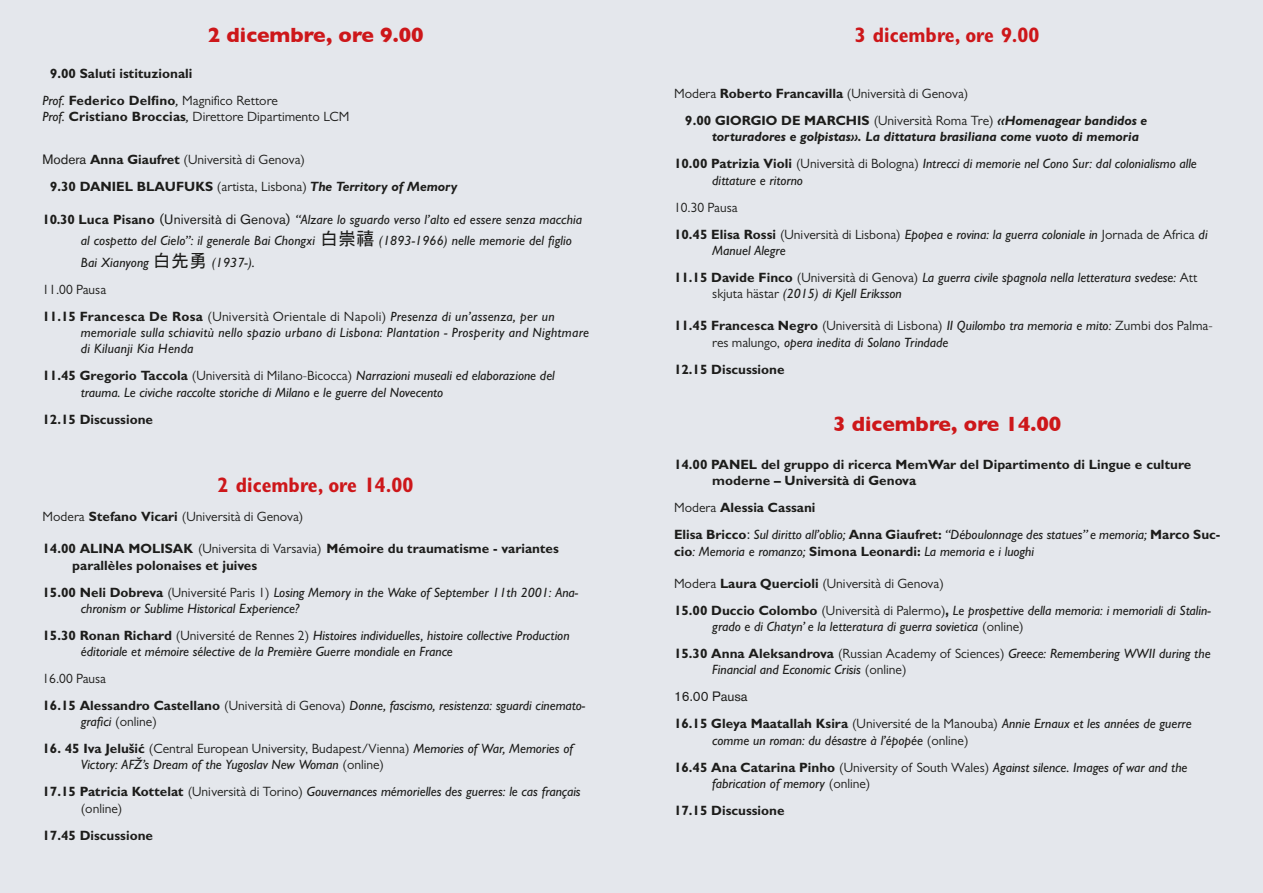
<style>
.page{position:relative;width:1263px;height:893px;background:#fff}
.page>*{position:absolute;margin:0;border:0;box-sizing:border-box;transform-origin:0 0}
.t1{font:700 condensed 21px "Gill Sans MT Pro";color:#cd171a}
.t2{font:700 21px "Gill Sans";color:#cd171a}
.t3{font:italic 500 13.5px/16.2px "Gill Sans MT Pro";color:#1d1d1b}
.t4{font:13.5px/27px "Gill Sans MT Pro";color:#1d1d1b}
.t5{font:700 13.5px/16.2px "Gill Sans MT Pro";color:#1d1d1b}
.t6{font:italic 700 13.5px/27px "Gill Sans MT Pro";color:#1d1d1b}
.t7{font:italic 500 13.5px/16.2px "Gill Sans MT Pro";letter-spacing:.02em;color:#1d1d1b}
.t8{font:13.5px/27px "Gill Sans MT Pro";letter-spacing:.02em;color:#1d1d1b}
.t9{font:13.5px "Akzidenz Grotesk BQ";color:#1d1d1b}
.s1{font-weight:500;font-style:italic}
.s2{font-weight:400}
.s3{font-weight:700}
.s4{font-family:"Akzidenz Grotesk BQ"}
.s5{font-weight:700;font-style:italic}
.s6{font-weight:700;font-style:normal}
.s7{font-family:"Akzidenz Grotesk BQ";font-weight:400;font-style:normal}
.s8{font-family:"MS Gothic";font-weight:400;font-style:normal;font-size:18px}
.s9{font-weight:400;font-style:normal}
.s10{font-style:normal}
.s11{font-weight:500}
.s12{font-family:"Akzidenz Grotesk BQ";font-weight:700}
</style>
<div class="page">
<div style="left:0;top:0;width:1262px;height:893px;background:#e4e7ec"></div>
<h1 class="t2" style="left:208px;top:18px;width:217px">2 dicembre, ore 9.00</h1>
<p class="t5" style="left:43px;top:60px;width:237px;line-height:27px;text-indent:8px">9.00 Saluti istituzionali<br><span class="s1">Prof.</span> Federico Delfino<span class="s1">,</span> <span class="s2">Magnifico Rettore</span></p>
<p class="t4" style="left:43px;top:103px;width:308px"><span class="s1">Prof.</span> <span class="s3">Cristiano Broccias</span><span class="s1">,</span> Direttore Dipartimento LCM</p>
<p class="t4" style="left:50px;top:146px;width:409px;text-indent:-8px"><span class="s4">Modera</span> <span class="s3">Anna Giaufret</span> (Università di Genova)<br><span class="s3">9.30 DANIEL BLAUFUKS</span> (artista, Lisbona) <span class="s5">The Territory of Memory</span></p>
<p class="t3" style="left:81px;top:208px;width:503px;line-height:21.6px;text-indent:-38px"><span class="s6">10.30 Luca Pisano</span> <span class="s7">(Università di Genova)</span> “Alzare lo sguardo verso l’alto ed essere senza macchia al cospetto del Cielo”: il generale Bai Chongxi <span class="s8">白崇禧</span> (1893-1966) nelle memorie del figlio<br>Bai Xianyong <span class="s8">白先勇</span> (1937-).</p>
<p class="t8" style="left:43px;top:276px;width:514px">11.00 Pausa<br><span class="s3">11.15 Francesca De Rosa</span> (Università Orientale di Napoli) <span class="s1">Presenza di un’assenza, per un</span></p>
<p class="t7" style="left:81px;top:324px;width:510px">memoriale sulla schiavitù nello spazio urbano di Lisbona: Plantation - Prosperity and Nightmare di Kiluanji Kia Henda</p>
<p class="t3" style="left:81px;top:368px;width:475px;text-indent:-38px"><span class="s6">11.45 Gregorio Taccola</span> <span class="s9">(Università di Milano-Bicocca)</span> Narrazioni museali ed elaborazione del trauma. Le civiche raccolte storiche di Milano e le guerre del Novecento</p>
<p class="t5" style="left:43px;top:411px;width:112px">12.15 Discussione</p>
<h1 class="t1" style="left:218px;top:472px;width:197px">2 dicembre, ore 14.00</h1>
<p class="t4" style="left:43px;top:503px;width:262px">Modera <span class="s3">Stefano Vicari</span> (Università di Genova)</p>
<p class="t5" style="left:72px;top:540px;width:488px;text-indent:-30px">14.00 ALINA MOLISAK <span class="s2">(Universita di Varsavia)</span> Mémoire du traumatisme - variantes parallèles polonaises et juives</p>
<p class="t3" style="left:81px;top:584px;width:499px;text-indent:-38px"><span class="s6">15.00 Neli Dobreva</span> <span class="s9">(Université Paris 1)</span> Losing Memory in the Wake of September 11th 2001: Ana&shy;chronism or Sublime Historical Experience?</p>
<p class="t3" style="left:81px;top:627px;width:490px;text-indent:-38px"><span class="s6">15.30 Ronan Richard</span> <span class="s9">(Université de Rennes 2)</span> Histoires individuelles, histoire collective Production éditoriale et mémoire sélective de la Première Guerre mondiale en France</p>
<p class="t3" style="left:43px;top:665px;width:544px;line-height:27px"><span class="s9">16.00 Pausa<br></span><span class="s6">16.15 Alessandro Castellano</span> <span class="s9">(Università di Genova)</span> Donne, fascismo, resistenza: sguardi cinemato-</p>
<p class="t4" style="left:81px;top:708px;width:78px"><span class="s1">grafici</span> (online)</p>
<p class="t3" style="left:81px;top:740px;width:494px;text-indent:-38px"><span class="s6">16. 45 Iva Jelušić</span> <span class="s9">(Central European University, Budapest/Vienna)</span> Memories of War, Memories of<br>Victory: AFŽ’s Dream of the Yugoslav New Woman <span class="s9">(online)</span></p>
<p class="t3" style="left:81px;top:783px;width:501px;text-indent:-38px"><span class="s6">17.15 Patricia Kottelat</span> <span class="s9">(Università di Torino)</span> Gouvernances mémorielles des guerres: le cas français <span class="s9">(online)</span></p>
<p class="t5" style="left:43px;top:827px;width:112px">17.45 Discussione</p>
<h1 class="t1" style="left:855px;top:23px;width:186px">3 dicembre, ore 9.00</h1>
<p class="t4" style="left:685px;top:80px;width:464px;text-indent:-11px">Modera <span class="s3">Roberto Francavilla</span> (Università di Genova)<br><span class="s3">9.00 GIORGIO DE MARCHIS</span> (Università Roma Tre) <span class="s5">«Homenagear bandidos e</span></p>
<p class="t6" style="left:674px;top:123px;width:524px;text-indent:38px">torturadores e golpistas». La dittatura brasiliana come vuoto di memoria<br><span class="s10">10.00 Patrizia Violi</span> <span class="s9">(Università di Bologna)</span> <span class="s11">Intrecci di memorie nel Cono Sur: dal colonialismo alle</span></p>
<p class="t3" style="left:712px;top:172px;width:92px">dittature e ritorno</p>
<p class="t4" style="left:674px;top:194px;width:535px">10.30 Pausa<br><span class="s3">10.45 Elisa Rossi</span> (Università di Lisbona) <span class="s1">Epopea e rovina: la guerra coloniale in</span> Jornada de Africa <span class="s1">di</span></p>
<p class="t3" style="left:674px;top:237px;width:525px;line-height:27px;text-indent:38px">Manuel Alegre<br><span class="s6">11.15 Davide Finco</span> <span class="s9">(Università di Genova)</span> La guerra civile spagnola nella letteratura svedese: <span class="s9">Att</span></p>
<p class="t3" style="left:712px;top:285px;width:191px"><span class="s9">skjuta hästar</span> (2015) di Kjell Eriksson</p>
<p class="t3" style="left:712px;top:318px;width:502px;text-indent:-38px"><span class="s6">11.45 Francesca Negro</span> <span class="s9">(Università di Lisbona)</span> II Quilombo tra memoria e mito: <span class="s9">Zumbi dos Palma&shy;res malungo,</span> opera inedita di Solano Trindade</p>
<p class="t5" style="left:674px;top:361px;width:112px">12.15 Discussione</p>
<h1 class="t2" style="left:833px;top:408px;width:230px">3 dicembre, ore 14.00</h1>
<p class="t5" style="left:712px;top:456px;width:481px;text-indent:-38px">14.00 PANEL del gruppo di ricerca MemWar del Dipartimento di Lingue e culture moderne – Università di Genova</p>
<p class="t3" style="left:674px;top:494px;width:548px;line-height:27px"><span class="s9">Modera</span> <span class="s6">Alessia Cassani<br>Elisa Bricco</span><span class="s7">:</span> Sul diritto all’oblio; <span class="s6">Anna Giaufret:</span> “Déboulonnage des statues” e memoria; <span class="s6">Marco Suc-</span></p>
<p class="t3" style="left:674px;top:543px;width:362px"><span class="s6">cio</span>: Memoria e romanzo; <span class="s6">Simona Leonardi:</span> La memoria e i luoghi</p>
<p class="t4" style="left:674px;top:570px;width:538px">Modera <span class="s3">Laura Quercioli</span> (Università di Genova)<br><span class="s3">15.00 Duccio Colombo</span> (Università di Palermo)<span class="s12">,</span> <span class="s1">Le prospettive della memoria: i memoriali di Stalin-</span></p>
<p class="t3" style="left:674px;top:613px;width:538px;line-height:27px;text-indent:38px">grado e di Chatyn’ e la letteratura di guerra sovietica <span class="s9">(online)<br></span><span class="s6">15.30 Anna Aleksandrova</span> <span class="s9">(Russian Academy of Sciences)</span> Greece: Remembering WWII during the</p>
<p class="t3" style="left:712px;top:661px;width:196px">Financial and Economic Crisis <span class="s9">(online)</span></p>
<p class="t9" style="left:674px;top:689px;width:75px">16.00 Pausa</p>
<p class="t3" style="left:712px;top:715px;width:481px;text-indent:-38px"><span class="s6">16.15 Gleya Maatallah Ksira</span> <span class="s9">(Université de la Manouba)</span> Annie Ernaux et les années de guerre comme un roman: du désastre à l’épopée <span class="s9">(online)</span></p>
<p class="t3" style="left:712px;top:759px;width:477px;text-indent:-38px"><span class="s6">16.45 Ana Catarina Pinho</span> <span class="s9">(University of South Wales)</span> Against silence. Images of war and the fabrication of memory <span class="s9">(online)</span></p>
<p class="t5" style="left:674px;top:802px;width:112px">17.15 Discussione</p>
</div>
